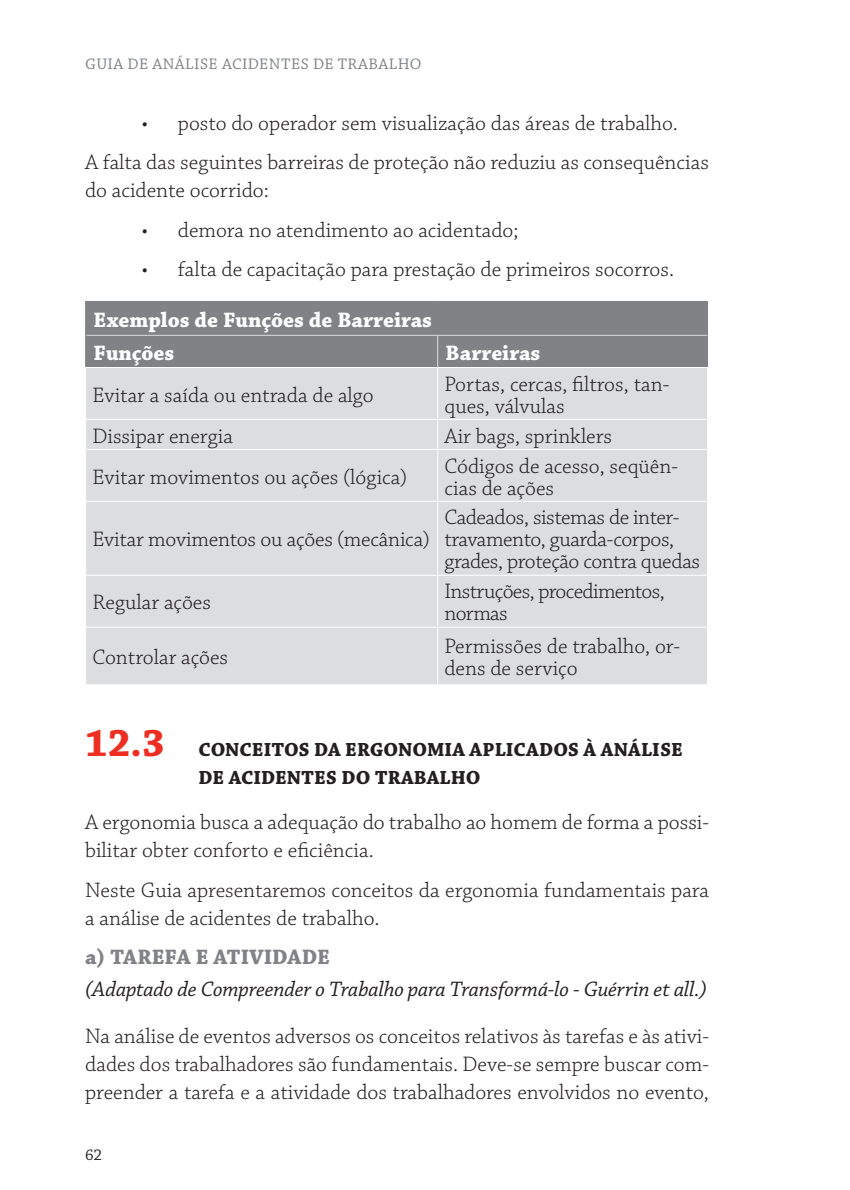
<style>
.page{position:relative;width:850px;height:1190px;background:#fff}
.page>*{position:absolute;margin:0;border:0;box-sizing:border-box;transform-origin:0 0}
.t1{font:300 22px/22px "Chaparral Pro";color:#231f20}
.t2{font:300 22px/22px "Chaparral Pro";letter-spacing:-.02em;color:#231f20}
.t3{font:italic 22px "Chaparral Pro";letter-spacing:-.01em;color:#231f20}
.t4{font:700 22px/33px "Chaparral Pro";letter-spacing:.005em;color:#fff}
.t5{font:700 22px "Chaparral Pro";color:#808285}
.t6{font:700 20px/28px "Chaparral Pro";letter-spacing:.005em;color:#231f20}
.t7{font:16px "Chaparral Pro Capt";letter-spacing:.025em;color:#808285}
.t8{font:16px "Chaparral Pro Capt";color:#231f20}
.s1{font-size:40px;color:#ee2e22}
</style>
<div class="page">
<div style="left:86px;top:302px;width:621px;height:65px;background:#808285"></div>
<div style="left:86px;top:368px;width:621px;height:316px;background:#dcdddf"></div>
<hr style="left:86px;top:335px;width:352px;height:1px;background:#dcdddf">
<hr style="left:438px;top:335px;width:269px;height:1px;background:#dcdddf">
<hr style="left:437px;top:336px;width:1px;height:31px;background:#dcdddf">
<hr style="left:85px;top:301px;width:353px;height:1px;background:#808285">
<hr style="left:85px;top:302px;width:1px;height:33px;background:#808285">
<hr style="left:438px;top:301px;width:270px;height:1px;background:#808285">
<hr style="left:707px;top:302px;width:1px;height:33px;background:#808285">
<hr style="left:85px;top:335px;width:1px;height:32px;background:#808285">
<hr style="left:707px;top:335px;width:1px;height:32px;background:#808285">
<hr style="left:437px;top:368px;width:1px;height:51px;background:#fff">
<hr style="left:85px;top:419px;width:353px;height:1px;background:#fff">
<hr style="left:438px;top:419px;width:270px;height:1px;background:#fff">
<svg style="left:437px;top:420px;width:1px;height:29px"></svg>
<hr style="left:85px;top:449px;width:353px;height:1px;background:#fff">
<hr style="left:438px;top:449px;width:270px;height:1px;background:#fff">
<hr style="left:437px;top:450px;width:1px;height:51px;background:#fff">
<hr style="left:85px;top:501px;width:353px;height:1px;background:#fff">
<hr style="left:438px;top:501px;width:270px;height:1px;background:#fff">
<hr style="left:437px;top:502px;width:1px;height:72px;background:#fff">
<hr style="left:85px;top:574px;width:353px;height:1px;background:#fff">
<hr style="left:438px;top:574px;width:270px;height:1px;background:#fff">
<hr style="left:437px;top:575px;width:1px;height:51px;background:#fff">
<hr style="left:85px;top:626px;width:353px;height:1px;background:#fff">
<hr style="left:438px;top:626px;width:270px;height:1px;background:#fff">
<hr style="left:437px;top:627px;width:1px;height:57px;background:#fff">
<p class="t7" style="left:85px;top:54px;width:338px">GUIA DE ANÁLISE ACIDENTES DE TRABALHO</p>
<p class="t1" style="left:85px;top:104px;width:625px;line-height:39.4px;text-indent:57px">• posto do operador sem visualização das áreas de trabalho.<br>A falta das seguintes barreiras de proteção não reduziu as consequências</p>
<p class="t1" style="left:85px;top:180px;width:185px">do acidente ocorrido:</p>
<p class="t1" style="left:142px;top:219px;width:378px">• demora no atendimento ao acidentado;</p>
<p class="t1" style="left:142px;top:259px;width:534px">• falta de capacitação para prestação de primeiros socorros.</p>
<p class="t4" style="left:94px;top:304px;width:340px">Exemplos de Funções de Barreiras<br>Funções</p>
<p class="t4" style="left:445px;top:337px;width:96px">Barreiras</p>
<p class="t1" style="left:92px;top:384px;width:283px">Evitar a saída ou entrada de algo</p>
<p class="t1" style="left:444px;top:373px;width:226px">Portas, cercas, filtros, tan&shy;ques, válvulas</p>
<p class="t1" style="left:92px;top:425px;width:142px">Dissipar energia</p>
<p class="t1" style="left:444px;top:425px;width:169px">Air bags, sprinklers</p>
<p class="t1" style="left:92px;top:466px;width:316px">Evitar movimentos ou ações (lógica)</p>
<p class="t1" style="left:444px;top:455px;width:235px">Códigos de acesso, seqüên&shy;cias de ações</p>
<p class="t1" style="left:92px;top:529px;width:339px">Evitar movimentos ou ações (mecânica)</p>
<p class="t2" style="left:444px;top:507px;width:257px">Cadeados, sistemas de inter&shy;travamento, guarda-corpos, grades, proteção contra quedas</p>
<p class="t1" style="left:92px;top:592px;width:120px">Regular ações</p>
<p class="t1" style="left:444px;top:581px;width:222px">Instruções, procedimentos, normas</p>
<p class="t1" style="left:92px;top:647px;width:137px">Controlar ações</p>
<p class="t1" style="left:444px;top:636px;width:237px">Permissões de trabalho, or&shy;dens de serviço</p>
<p class="t6" style="left:198px;top:736px;width:485px;text-indent:-113px"><span class="s1">12.3</span> CONCEITOS DA ERGONOMIA APLICADOS À ANÁLISE<br>DE ACIDENTES DO TRABALHO</p>
<p class="t1" style="left:85px;top:809px;width:625px;line-height:28px">A ergonomia busca a adequação do trabalho ao homem de forma a possi&shy;bilitar obter conforto e eficiência.</p>
<p class="t1" style="left:85px;top:876px;width:625px;line-height:28px">Neste Guia apresentaremos conceitos da ergonomia fundamentais para a análise de acidentes de trabalho.</p>
<p class="t5" style="left:85px;top:944px;width:246px">a) TAREFA E ATIVIDADE</p>
<p class="t3" style="left:85px;top:976px;width:623px">(Adaptado de Compreender o Trabalho para Transformá-lo - Guérrin et all.)</p>
<p class="t1" style="left:85px;top:1022px;width:625px;line-height:28px;text-align:justify">Na análise de eventos adversos os conceitos relativos às tarefas e às ativi&shy;dades dos trabalhadores são fundamentais. Deve-se sempre buscar com&shy;preender a tarefa e a atividade dos trabalhadores envolvidos no evento,</p>
<p class="t8" style="left:85px;top:1145px;width:19px">62</p>
</div>
